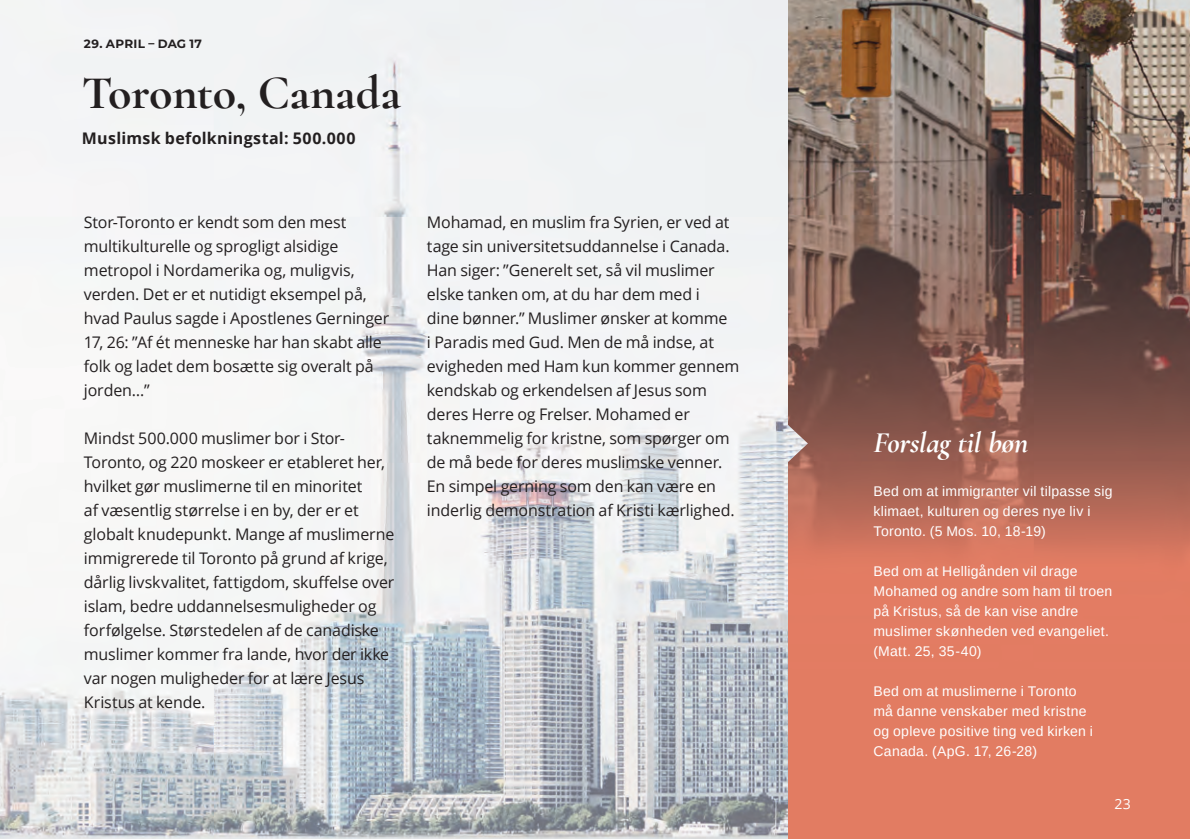
<style>
.page{position:relative;width:1190px;height:839px;background:#fff}
.page>*{position:absolute;margin:0;border:0;box-sizing:border-box;transform-origin:0 0}
.t1{font:700 48px "Cormorant";letter-spacing:-.005em;color:#231f20}
.howcanwe{font:italic 700 30px "Cormorant";letter-spacing:-.005em;color:#fff}
.body{font:16px/24px "Open Sans";letter-spacing:-.01em;color:#231f20}
.t2{font:700 16px "Open Sans";letter-spacing:.02em;color:#231f20}
.quote_arimo{font:14px/20px "Arimo";letter-spacing:.02em;color:#fff}
.t3{font:14px "Open Sans";color:#fff}
.page_title{font:700 12px "Montserrat";letter-spacing:.025em;color:#231f20}
</style>
<div class="page">
<img style="left:0;top:0;width:788px;height:839px">
<img style="left:788px;top:0;width:401px;height:839px">
<p class="page_title" style="left:84px;top:35px;width:120px">29. APRIL – DAG 17</p>
<p class="t1" style="left:82px;top:63px;width:320px">Toronto, Canada</p>
<p class="t2" style="left:82px;top:127px;width:275px">Muslimsk befolkningstal: 500.000</p>
<p class="body" style="left:84px;top:210px;width:307px">Stor-Toronto er kendt som den mest multikulturelle og sprogligt alsidige metropol i Nordamerika og, muligvis, verden. Det er et nutidigt eksempel på, hvad Paulus sagde i Apostlenes Gerninger 17, 26: ”Af ét menneske har han skabt alle folk og ladet dem bosætte sig overalt på jorden…”</p>
<p class="body" style="left:84px;top:426px;width:312px">Mindst 500.000 muslimer bor i Stor-Toronto, og 220 moskeer er etableret her, hvilket gør muslimerne til en minoritet<br>af væsentlig størrelse i en by, der er et globalt knudepunkt. Mange af muslimerne immigrerede til Toronto på grund af krige, dårlig livskvalitet, fattigdom, skuffelse over islam, bedre uddannelsesmuligheder og forfølgelse. Størstedelen af de canadiske muslimer kommer fra lande, hvor der ikke var nogen muligheder for at lære Jesus Kristus at kende.</p>
<p class="body" style="left:427px;top:210px;width:304px">Mohamad, en muslim fra Syrien, er ved at tage sin universitetsuddannelse i Canada.</p>
<p class="body" style="left:427px;top:258px;width:314px">Han siger: ”Generelt set, så vil muslimer elske tanken om, at du har dem med i<br>dine bønner.” Muslimer ønsker at komme<br>i Paradis med Gud. Men de må indse, at evigheden med Ham kun kommer gennem kendskab og erkendelsen af Jesus som deres Herre og Frelser. Mohamed er taknemmelig for kristne, som spørger om de må bede for deres muslimske venner.<br>En simpel gerning som den kan være en inderlig demonstration af Kristi kærlighed.</p>
<p class="howcanwe" style="left:873px;top:424px;width:156px">Forslag til bøn</p>
<p class="quote_arimo" style="left:873px;top:481px;width:241px">Bed om at immigranter vil tilpasse sig klimaet, kulturen og deres nye liv i<br>Toronto. (5 Mos. 10, 18-19)</p>
<p class="quote_arimo" style="left:873px;top:561px;width:240px">Bed om at Helligånden vil drage<br>Mohamed og andre som ham til troen på Kristus, så de kan vise andre muslimer skønheden ved evangeliet. (Matt. 25, 35-40)</p>
<p class="quote_arimo" style="left:873px;top:681px;width:221px">Bed om at muslimerne i Toronto må danne venskaber med kristne og opleve positive ting ved kirken i<br>Canada. (ApG. 17, 26-28)</p>
<p class="t3" style="left:1114px;top:794px;width:18px">23</p>
</div>
